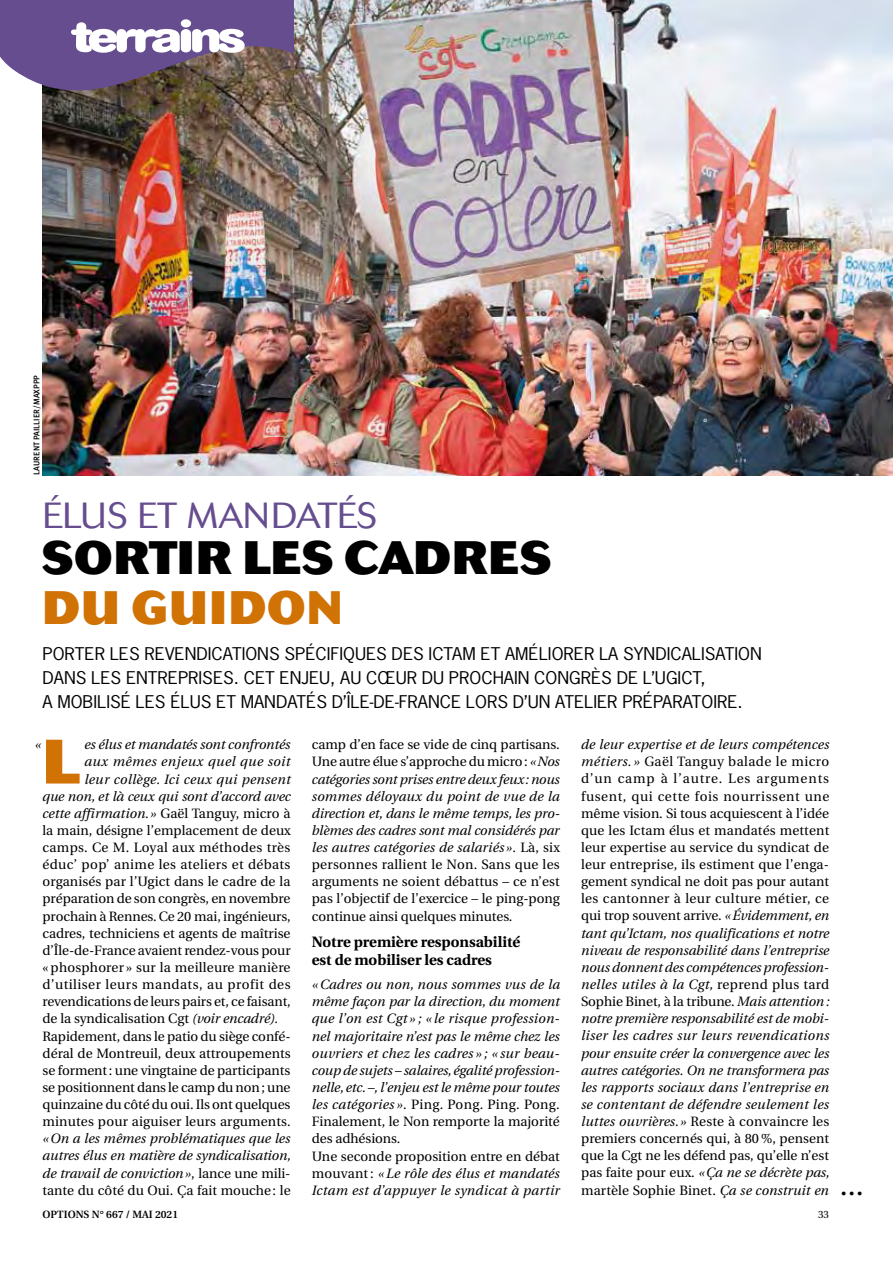
<style>
.page{position:relative;width:893px;height:1263px;background:#fff}
.page>*{position:absolute;margin:0;border:0;box-sizing:border-box;transform-origin:0 0}
.t1{font:800 62.1px "Cosmos";color:#d17205}
.t2{font:800 46.5px "Cosmos";letter-spacing:.015em;color:#000}
.t3{font:800 46.5px "Cosmos";letter-spacing:.015em;color:#d17205}
.t4{font:300 36px "Cosmos";letter-spacing:-.005em;color:#654d8f}
.t5{font:500 24px "Cosmos";color:#000}
.t6{font:16.5px/24px "News Gothic";color:#000;scale:1.1 1}
.t7{font:700 15px/18px "Utopia";color:#000}
.t8{font:13.5px/17.1px "Utopia";letter-spacing:-.005em;color:#000;text-align:justify}
.t9{font:italic 13.5px/17.1px "Utopia";color:#000;text-align:justify}
.t10{font:13.5px "Utopia";letter-spacing:.015em;color:#000}
.t11{font:13.5px "Utopia";letter-spacing:.025em;color:#000}
.t12{font:13.5px "Utopia";letter-spacing:.035em;color:#000}
.t13{font:italic 13.5px "Utopia";letter-spacing:.025em;color:#000}
.t14{font:italic 13.5px "Utopia";letter-spacing:.035em;color:#000}
.t15{font:600 10.5px "Utopia";color:#000}
.t16{font:10.5px "Utopia";color:#000}
.t17{font:500 8.25px "Meta Plus";letter-spacing:.01em;color:#000}
.s1{font-style:italic}
.s2{font-style:normal}
</style>
<div class="page">
<img style="left:43px;top:0;width:850px;height:475px">
<svg style="left:0;top:0;width:294px;height:95px"></svg>
<p class="t17" style="left:32px;top:475px;width:101px;rotate:-90deg">Laurent Paill ier/maxppp</p>
<h3 class="t4" style="left:43px;top:495px;width:336px">ÉLUS ET MANDATÉS</h3>
<h2 class="t2" style="left:43px;top:530px;width:509px">SORTI R LES CADRES</h2>
<h2 class="t3" style="left:43px;top:580px;width:302px">DU GUIDON</h2>
<p class="t6" style="left:43px;top:641px;width:655px">PORTER LES REVENDICATIONS SPÉCIFIQUES DES ICTAM ET AMÉLIORER LA SYNDICALISATION<br>DANS LES ENTREPRISES. CET ENJEU, AU CŒUR DU PROCHAIN CONGRÈS DE L’UGICT,<br>A MOBILISÉ LES ÉLUS ET MANDATÉS D’ÎLE-DE-FRANCE LORS D’UN ATELIER PRÉPARATOIRE.</p>
<h1 class="t1" style="left:43px;top:725px;width:39px">L</h1>
<p class="t9" style="left:84px;top:736px;width:208px">es élus et mandatés sont confrontés</p>
<p class="t8" style="left:581px;top:736px;width:250px"><span class="s1">de leur expertise et de leurs compétences métiers. »</span> Gaël Tanguy balade le micro d’un camp à l’autre. Les arguments fusent, qui cette fois nourrissent une même vision. Si tous acquiescent à l’idée que les Ictam élus et mandatés mettent leur expertise au service du syndicat de leur entreprise, ils estiment que l’enga&shy;gement syndical ne doit pas pour autant les cantonner à leur culture métier, ce qui trop souvent arrive. <span class="s1">«Évidemment, en tant qu’Ictam, nos qualifications et notre niveau de responsabilité dans l’entreprise nous donnent des compétences profession&shy;nelles utiles à la Cgt,</span> reprend plus tard Sophie Binet, à la tribune. <span class="s1">Mais attention: notre première responsabilité est de mobi&shy;liser les cadres sur leurs revendications pour ensuite créer la convergence avec les autres catégories. On ne transformera pas les rapports sociaux dans l’entreprise en se contentant de défendre seulement les luttes ouvrières.»</span> Reste à convaincre les premiers concernés qui, à 80 %, pensent que la Cgt ne les défend pas, qu’elle n’est pas faite pour eux. <span class="s1">«Ça ne se décrète pas, </span>martèle Sophie Binet. <span class="s1">Ça se construit en</span></p>
<p class="t8" style="left:312px;top:736px;width:250px">camp d’en face se vide de cinq partisans.<br>Une autre élue s’approche du micro: <span class="s1">«Nos catégories sont prises entre deux feux: nous sommes déloyaux du point de vue de la direction et, dans le même temps, les pro&shy;blèmes des cadres sont mal considérés par les autres catégories de salariés ».</span> Là, six personnes rallient le Non. Sans que les arguments ne soient débattus – ce n’est pas l’objectif de l’exercice – le ping-pong continue ainsi quelques minutes.</p>
<p class="t7" style="left:312px;top:933px;width:210px">Notre première responsabilité est de mobiliser les cadres</p>
<p class="t9" style="left:312px;top:976px;width:250px;text-align:left">«Cadres ou non, nous sommes vus de la même façon par la direction, du moment que l’on est Cgt » ; « le risque profession&shy;nel majoritaire n’est pas le même chez les ouvriers et chez les cadres » ; « sur beau&shy;coup de sujets – salaires, égalité profession&shy;nelle, etc. –, l’enjeu est le même pour toutes les catégories »<span class="s2">. Ping. Pong. Ping. Pong.<br>Finalement, le Non remporte la majorité des adhésions.<br>Une seconde proposition entre en débat mouvant:</span> « Le rôle des élus et mandatés Ictam est d’appuyer le syndicat à partir</p>
<p class="t9" style="left:35px;top:736px;width:8px">«</p>
<p class="t14" style="left:84px;top:754px;width:208px">aux mêmes enjeux quel que soit</p>
<p class="t13" style="left:84px;top:771px;width:208px">leur collège. Ici ceux qui pensent</p>
<p class="t9" style="left:43px;top:788px;width:250px">que non, et là ceux qui sont d’accord avec</p>
<p class="t9" style="left:43px;top:805px;width:250px">cette affirmation.» <span class="s2">Gaël Tanguy, micro à</span></p>
<p class="t8" style="left:43px;top:822px;width:250px">la main, désigne l’emplacement de deux</p>
<p class="t11" style="left:43px;top:840px;width:249px">camps. Ce M. Loyal aux méthodes très</p>
<p class="t11" style="left:43px;top:857px;width:250px">éduc’ pop’ anime les ateliers et débats</p>
<p class="t8" style="left:43px;top:873px;width:249px">organisés par l’Ugict dans le cadre de la</p>
<p class="t8" style="left:43px;top:890px;width:249px">préparation de son congrès, en novembre</p>
<p class="t8" style="left:43px;top:908px;width:250px">prochain à Rennes. Ce 20 mai, ingénieurs,</p>
<p class="t8" style="left:43px;top:925px;width:250px">cadres, techniciens et agents de maîtrise</p>
<p class="t8" style="left:43px;top:942px;width:250px">d’Île-de-France avaient rendez-vous pour</p>
<p class="t10" style="left:43px;top:960px;width:250px">« phosphorer » sur la meilleure manière</p>
<p class="t12" style="left:43px;top:977px;width:250px">d’utiliser leurs mandats, au profit des</p>
<p class="t8" style="left:43px;top:993px;width:250px">revendications de leurs pairs et, ce faisant,</p>
<p class="t8" style="left:43px;top:1010px;width:237px">de la syndicalisation Cgt <span class="s1">(voir encadré).</span></p>
<p class="t8" style="left:43px;top:1028px;width:250px">Rapidement, dans le patio du siège confé-</p>
<p class="t8" style="left:43px;top:1045px;width:250px">déral de Montreuil, deux attroupements</p>
<p class="t8" style="left:43px;top:1062px;width:249px">se forment: une vingtaine de participants</p>
<p class="t8" style="left:43px;top:1079px;width:250px">se positionnent dans le camp du non; une</p>
<p class="t8" style="left:43px;top:1096px;width:249px">quinzaine du côté du oui. Ils ont quelques</p>
<p class="t10" style="left:43px;top:1114px;width:250px">minutes pour aiguiser leurs arguments.</p>
<p class="t9" style="left:43px;top:1130px;width:250px">«On a les mêmes problématiques que les autres élus en matière de syndicalisation, de travail de conviction»<span class="s2">, lance une mili&shy;tante du côté du Oui. Ça fait mouche: le</span></p>
<p class="t15" style="left:43px;top:1208px;width:137px">OPTIONS N° 667 / mai 2021</p>
<p class="t16" style="left:818px;top:1208px;width:13px">33</p>
<h3 class="t5" style="left:840px;top:1173px;width:25px">…</h3>
</div>
